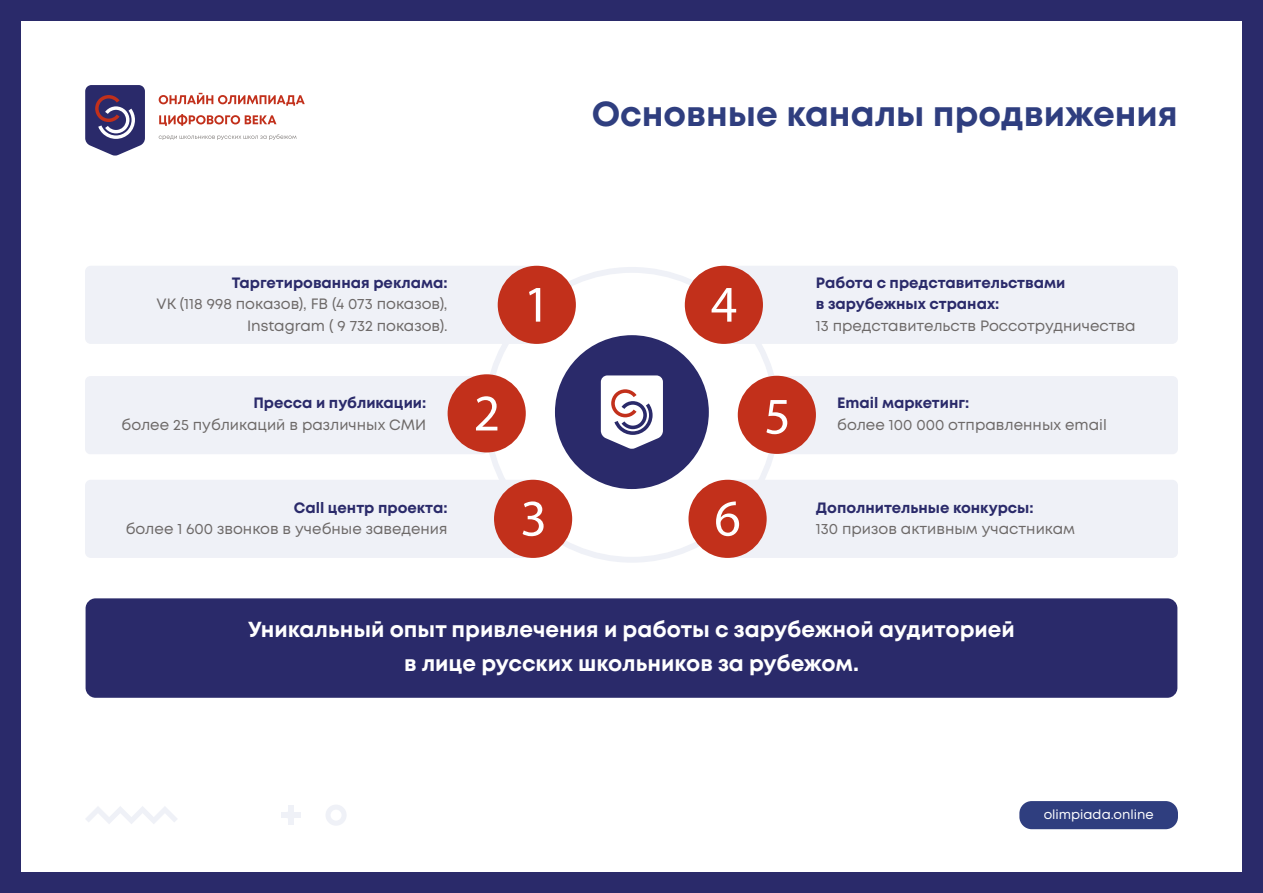
<style>
.page{position:relative;width:1263px;height:893px;background:#2a2a6a}
.page>*{position:absolute;margin:0;border:0;box-sizing:border-box;transform-origin:0 0}
.t1{font:700 34.65px "Mont";color:#2f3e7f}
.t2{font:700 21.75px/34.5px "Mont";color:#fff;text-align:center}
.t3{font:15px/21.6px "Mont";color:#6d6968;text-align:right}
.t4{font:700 15px/21.6px "Mont";color:#2a2a6a}
.t5{font:13.05px "Mont";color:#fff}
</style>
<div class="page">
<div style="left:21px;top:21px;width:1221px;height:851px;background:#fff"></div>
<div style="left:1019px;top:801px;width:159px;height:28px;background:#2f3e7f;border-radius:12px"></div>
<svg style="left:86px;top:806px;width:91px;height:18px"></svg>
<svg style="left:326px;top:805px;width:21px;height:21px"></svg>
<div style="left:289px;top:805px;width:5px;height:20px;background:#eff1f7"></div>
<div style="left:281px;top:813px;width:20px;height:5px;background:#eff1f7"></div>
<div style="left:724px;top:266px;width:454px;height:78px;background:#eff1f7;border-radius:6px"></div>
<div style="left:775px;top:376px;width:403px;height:78px;background:#eff1f7;border-radius:5px"></div>
<div style="left:724px;top:480px;width:454px;height:78px;background:#eff1f7;border-radius:6px"></div>
<div style="left:85px;top:266px;width:454px;height:78px;background:#eff1f7;border-radius:6px"></div>
<div style="left:85px;top:376px;width:403px;height:78px;background:#eff1f7;border-radius:5px"></div>
<div style="left:85px;top:480px;width:454px;height:78px;background:#eff1f7;border-radius:6px"></div>
<svg style="left:85px;top:85px;width:60px;height:71px"></svg>
<svg style="left:159px;top:93px;width:146px;height:13px"></svg>
<svg style="left:159px;top:114px;width:117px;height:12px"></svg>
<svg style="left:159px;top:134px;width:137px;height:6px"></svg>
<svg style="left:484px;top:267px;width:296px;height:296px"></svg>
<div style="left:448px;top:374px;width:78px;height:78px;background:#c2301b;border-radius:50%"></div>
<div style="left:498px;top:266px;width:78px;height:78px;background:#c2301b;border-radius:50%"></div>
<div style="left:494px;top:480px;width:78px;height:78px;background:#c2301b;border-radius:50%"></div>
<div style="left:738px;top:376px;width:78px;height:78px;background:#c2301b;border-radius:50%"></div>
<div style="left:685px;top:266px;width:78px;height:78px;background:#c2301b;border-radius:50%"></div>
<div style="left:688px;top:480px;width:79px;height:78px;background:#c2301b;border-radius:50%"></div>
<svg style="left:529px;top:288px;width:11px;height:34px"></svg>
<svg style="left:476px;top:396px;width:21px;height:34px"></svg>
<svg style="left:523px;top:501px;width:21px;height:35px"></svg>
<svg style="left:711px;top:288px;width:25px;height:34px"></svg>
<svg style="left:766px;top:400px;width:21px;height:34px"></svg>
<svg style="left:716px;top:501px;width:23px;height:35px"></svg>
<svg style="left:601px;top:375px;width:62px;height:74px"></svg>
<div style="left:86px;top:598px;width:1091px;height:100px;background:#2a2a6a;border-radius:10px"></div>
<h1 class="t1" style="left:591px;top:92px;width:588px">Основные каналы продвижения</h1>
<p class="t4" style="left:232px;top:272px;width:217px">Таргетированная реклама:</p>
<p class="t3" style="left:156px;top:293px;width:293px">VK (118 998 показов), FB (4 073 показов),<br>Instagram ( 9 732 показов).</p>
<p class="t4" style="left:816px;top:272px;width:251px">Работа с представительствами в зарубежных странах:</p>
<p class="t3" style="left:816px;top:315px;width:321px">13 представительств Россотрудничества</p>
<p class="t4" style="left:253px;top:392px;width:174px">Пресса и публикации:</p>
<p class="t3" style="left:122px;top:414px;width:306px">более 25 публикаций в различных СМИ</p>
<p class="t4" style="left:837px;top:392px;width:134px">Email маркетинг:</p>
<p class="t3" style="left:837px;top:414px;width:271px">более 100 000 отправленных email</p>
<p class="t4" style="left:294px;top:497px;width:155px">Call центр проекта:</p>
<p class="t3" style="left:126px;top:518px;width:323px">более 1 600 звонков в учебные заведения</p>
<p class="t4" style="left:816px;top:497px;width:219px">Дополнительные конкурсы:</p>
<p class="t3" style="left:816px;top:518px;width:261px">130 призов активным участникам</p>
<h2 class="t2" style="left:248px;top:612px;width:768px">Уникальный опыт привлечения и работы с зарубежной аудиторией в лице русских школьников за рубежом.</h2>
<p class="t5" style="left:1043px;top:806px;width:112px">olimpiada.online</p>
</div>
